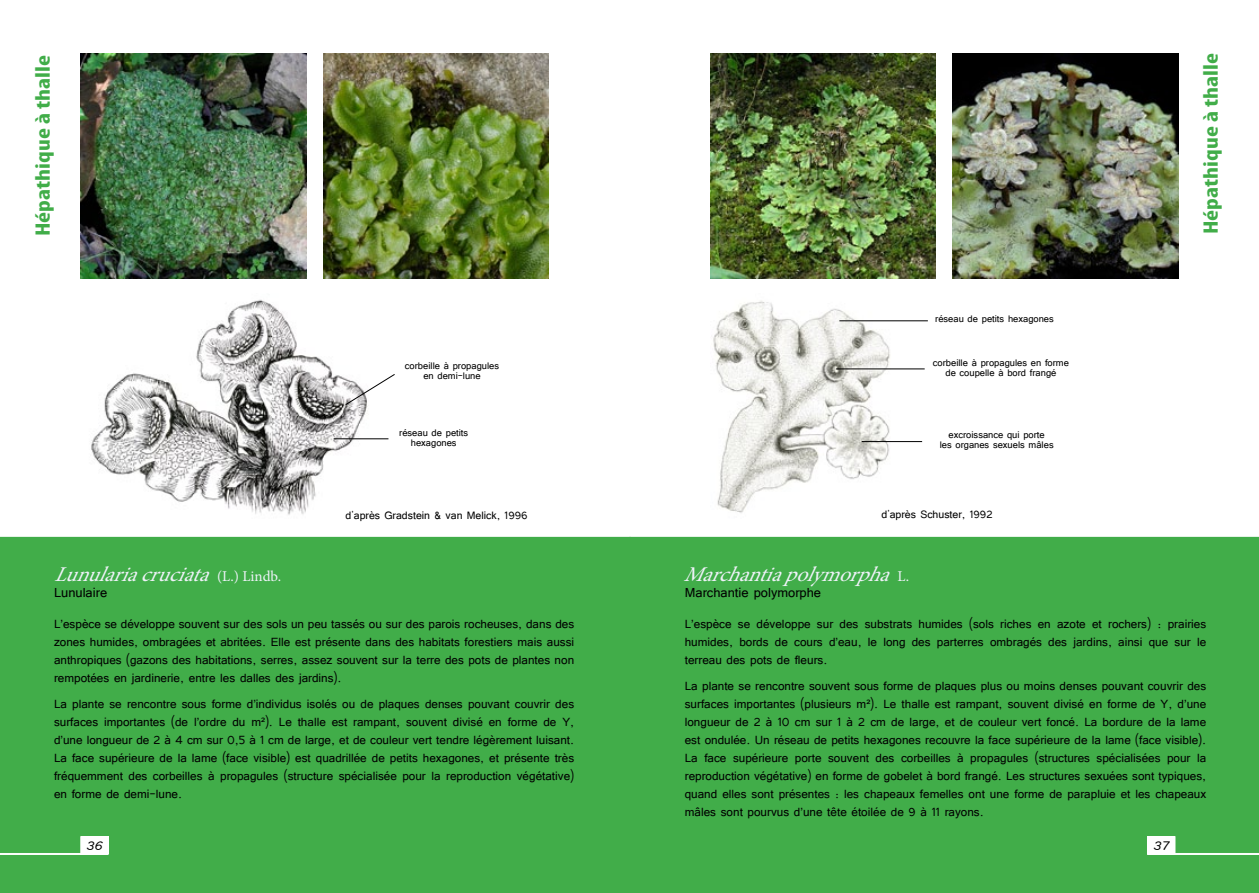
<style>
.page{position:relative;width:1259px;height:893px;background:#fff}
.page>*{position:absolute;margin:0;border:0;box-sizing:border-box;transform-origin:0 0}
.t1{font:italic 21px "Minion Pro";color:#eff2f9}
.t2{font:700 condensed 21px "Myriad Pro";color:#41ad49;scale:1.25 1}
.t3{font:16.5px "Tunga";color:#000}
.t4{font:15px/18px "Tunga";color:#000;text-align:justify}
.t5{font:13.5px "Tunga";color:#000}
.t6{font:12px/9.9px "Tunga";color:#000;text-align:center}
.t7{font:12px "MV Boli";color:#000}
.s1{font-style:normal;font-size:15px}
</style>
<div class="page">
<div style="left:0;top:537px;width:629px;height:356px;background:#41ad49"></div>
<div style="left:629px;top:537px;width:630px;height:356px;background:#41ad49"></div>
<hr style="left:0;top:853px;width:108px;height:1px;background:#fff">
<hr style="left:0;top:854px;width:108px;height:1px;background:#fff">
<hr style="left:1147px;top:853px;width:112px;height:1px;background:#fff">
<hr style="left:1147px;top:854px;width:112px;height:1px;background:#fff">
<div style="left:81px;top:837px;width:27px;height:17px;background:#fff"></div>
<div style="left:1147px;top:837px;width:27px;height:17px;background:#fff"></div>
<img style="left:81px;top:53px;width:225px;height:226px">
<img style="left:323px;top:53px;width:226px;height:226px">
<img style="left:91px;top:299px;width:285px;height:216px">
<img style="left:710px;top:53px;width:225px;height:226px">
<img style="left:952px;top:53px;width:226px;height:226px">
<img style="left:713px;top:300px;width:182px;height:213px">
<svg style="left:345px;top:374px;width:50px;height:31px"></svg>
<hr style="left:334px;top:439px;width:54px;height:1px;background:#000">
<hr style="left:836px;top:369px;width:88px;height:1px;background:#000">
<hr style="left:861px;top:441px;width:61px;height:1px;background:#000">
<hr style="left:839px;top:321px;width:89px;height:1px;background:#000">
<h1 class="t2" style="left:30px;top:236px;width:146px;rotate:-90deg">Hépathique à thalle</h1>
<h1 class="t2" style="left:1197px;top:234px;width:146px;rotate:-90deg">Hépathique à thalle</h1>
<p class="t6" style="left:405px;top:360px;width:96px">corbeille à propagules en demi-lune</p>
<p class="t6" style="left:935px;top:313px;width:120px">réseau de petits hexagones</p>
<p class="t6" style="left:933px;top:357px;width:138px">corbeille à propagules en forme de coupelle à bord frangé</p>
<p class="t6" style="left:399px;top:427px;width:70px">réseau de petits hexagones</p>
<p class="t6" style="left:939px;top:429px;width:115px">excroissance qui porte<br>les organes sexuels mâles</p>
<p class="t5" style="left:345px;top:507px;width:184px">d'après Gradstein &amp; van Melick, 1996</p>
<p class="t5" style="left:881px;top:506px;width:113px">d'après Schuster, 1992</p>
<h1 class="t1" style="left:54px;top:560px;width:229px">Lunulariacruciata<span class="s1">( L . ) L i n d b .</span></h1>
<p class="t3" style="left:54px;top:582px;width:55px">Lunulaire</p>
<p class="t4" style="left:54px;top:614px;width:522px">L’espèce se développe souvent sur des sols un peu tassés ou sur des parois rocheuses, dans des zones humides, ombragées et abritées. Elle est présente dans des habitats forestiers mais aussi anthropiques (gazons des habitations, serres, assez souvent sur la terre des pots de plantes non rempotées en jardinerie, entre les dalles des jardins).</p>
<p class="t4" style="left:54px;top:694px;width:522px">La plante se rencontre sous forme d’individus isolés ou de plaques denses pouvant couvrir des surfaces importantes (de l’ordre du m²). Le thalle est rampant, souvent divisé en forme de Y, d’une longueur de 2 à 4 cm sur 0,5 à 1 cm de large, et de couleur vert tendre légèrement luisant.<br>La face supérieure de la lame (face visible) est quadrillée de petits hexagones, et présente très fréquemment des corbeilles à propagules (structure spécialisée pour la reproduction végétative) en forme de demi-lune.</p>
<h1 class="t1" style="left:683px;top:560px;width:227px">Marchantiapolymorpha<span class="s1">L .</span></h1>
<p class="t3" style="left:685px;top:582px;width:138px">Marchantie polymorphe</p>
<p class="t4" style="left:685px;top:614px;width:523px">L’espèce se développe sur des substrats humides (sols riches en azote et rochers) : prairies humides, bords de cours d’eau, le long des parterres ombragés des jardins, ainsi que sur le terreau des pots de fleurs.</p>
<p class="t4" style="left:685px;top:676px;width:523px">La plante se rencontre souvent sous forme de plaques plus ou moins denses pouvant couvrir des surfaces importantes (plusieurs m²). Le thalle est rampant, souvent divisé en forme de Y, d’une longueur de 2 à 10 cm sur 1 à 2 cm de large, et de couleur vert foncé. La bordure de la lame est ondulée. Un réseau de petits hexagones recouvre la face supérieure de la lame (face visible).<br>La face supérieure porte souvent des corbeilles à propagules (structures spécialisées pour la reproduction végétative) en forme de gobelet à bord frangé. Les structures sexuées sont typiques, quand elles sont présentes : les chapeaux femelles ont une forme de parapluie et les chapeaux mâles sont pourvus d’une tête étoilée de 9 à 11 rayons.</p>
<p class="t7" style="left:86px;top:837px;width:18px">36</p>
<p class="t7" style="left:1153px;top:837px;width:17px">37</p>
</div>
